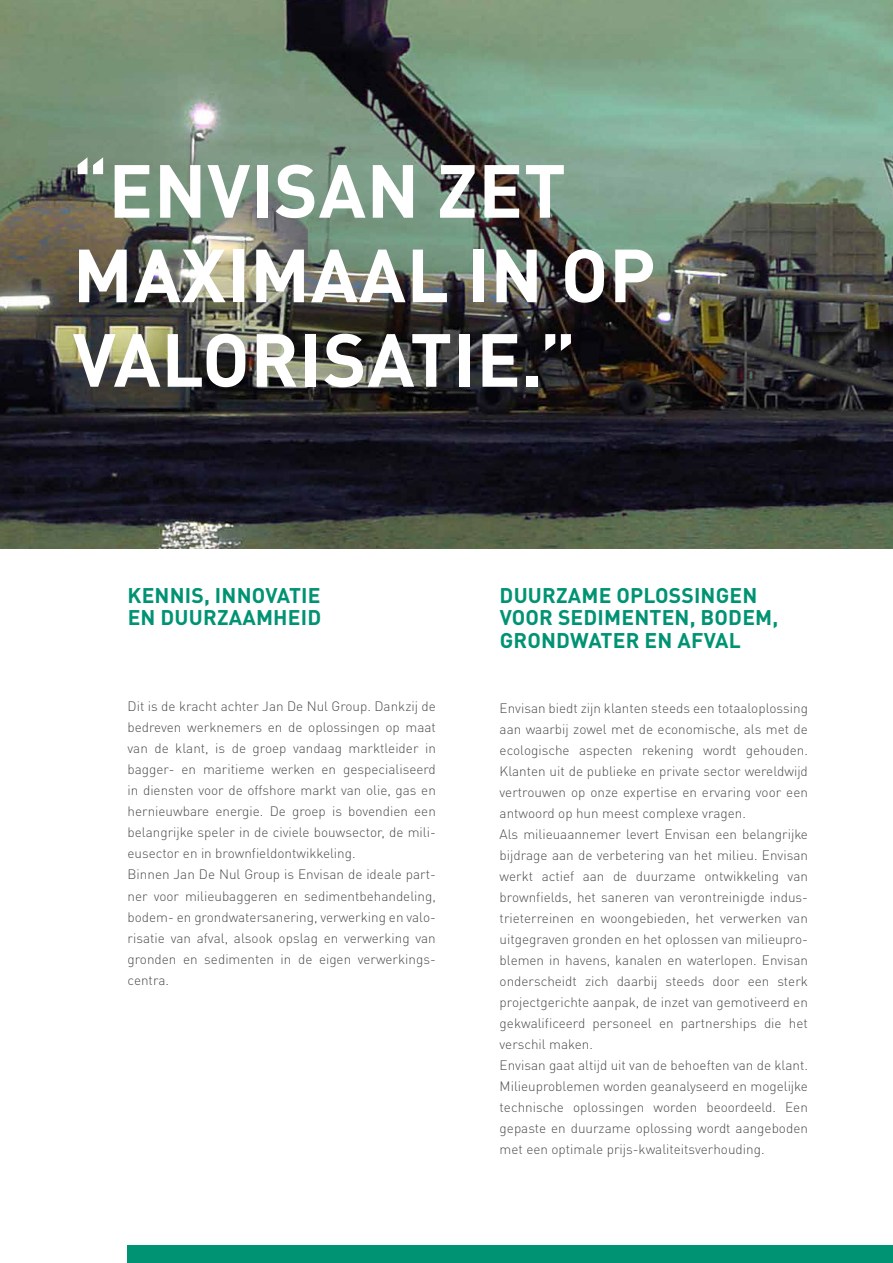
<style>
.page{position:relative;width:893px;height:1263px;background:#fff}
.page>*{position:absolute;margin:0;border:0;box-sizing:border-box;transform-origin:0 0}
.t1{font:700 73.95px/84.4px "DIN Pro";letter-spacing:.01em;color:#fff}
.t2{font:700 21px/22.5px "DIN Pro";letter-spacing:.01em;color:#009373}
.t3{font:300 13.5px/21px "DIN Pro";color:#4d4d4f}
</style>
<div class="page">
<div style="left:128px;top:1246px;width:765px;height:17px;background:#009373"></div>
<img style="left:0;top:0;width:893px;height:549px">
<h1 class="t1" style="left:73px;top:140px;width:585px">“ENVISAN ZET<br>MAXIMAAL IN OP<br>VALORISATIE.”</h1>
<h2 class="t2" style="left:128px;top:581px;width:195px">KENNIS, INNOVATIE<br>EN DUURZAAMHEID</h2>
<p class="t3" style="left:128px;top:695px;width:310px">Dit is de kracht achter Jan De Nul Group. Dankzij de bedreven werknemers en de oplossingen op maat van de klant, is de groep vandaag marktleider in bagger- en maritieme werken en gespecialiseerd in diensten voor de offshore markt van olie, gas en hernieuwbare energie. De groep is bovendien een belangrijke speler in de civiele bouwsector, de mili&shy;eusector en in brownfieldontwikkeling.<br>Binnen Jan De Nul Group is Envisan de ideale part&shy;ner voor milieubaggeren en sedimentbehandeling, bodem- en grondwatersanering, verwerking en valo&shy;risatie van afval, alsook opslag en verwerking van gronden en sedimenten in de eigen verwerkings&shy;centra.</p>
<h2 class="t2" style="left:500px;top:581px;width:280px">DUURZAME OPLOSSINGEN<br>VOOR SEDIMENTEN, BODEM,<br>GRONDWATER EN AFVAL</h2>
<p class="t3" style="left:500px;top:696px;width:310px">Envisan biedt zijn klanten steeds een totaaloplossing aan waarbij zowel met de economische, als met de ecologische aspecten rekening wordt gehouden.<br>Klanten uit de publieke en private sector wereldwijd vertrouwen op onze expertise en ervaring voor een antwoord op hun meest complexe vragen.<br>Als milieuaannemer levert Envisan een belangrijke bijdrage aan de verbetering van het milieu. Envisan werkt actief aan de duurzame ontwikkeling van brownfields, het saneren van verontreinigde indus&shy;trieterreinen en woongebieden, het verwerken van uitgegraven gronden en het oplossen van milieupro&shy;blemen in havens, kanalen en waterlopen. Envisan onderscheidt zich daarbij steeds door een sterk projectgerichte aanpak, de inzet van gemotiveerd en gekwalificeerd personeel en partnerships die het verschil maken.<br>Envisan gaat altijd uit van de behoeften van de klant.<br>Milieuproblemen worden geanalyseerd en mogelijke technische oplossingen worden beoordeeld. Een gepaste en duurzame oplossing wordt aangeboden met een optimale prijs-kwaliteitsverhouding.</p>
</div>
